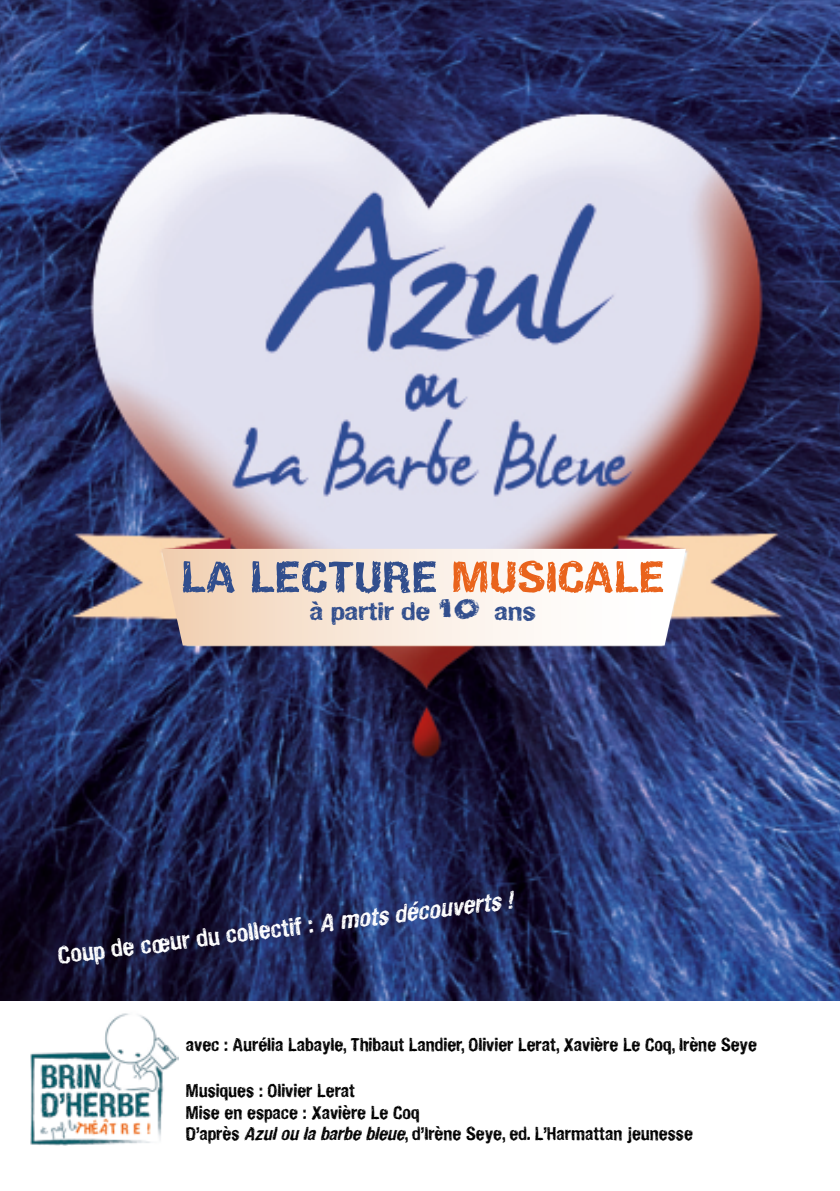
<style>
.page{position:relative;width:840px;height:1191px;background:#fff}
.page>*{position:absolute;margin:0;border:0;box-sizing:border-box;transform-origin:0 0}
.t1{font:42px "Hand Vetica";color:#314e8d;scale:1.25 1}
.t2{font:24px "Hand Vetica";color:#fff}
.t3{font:24px "Hand Vetica";letter-spacing:-.01em;color:#314e8d;scale:1.25 1}
.t4{font:18px/21.6px "Hand Vetica";color:#000}
.s1{color:#e9631c}
.s2{font-family:"Salvation"}
.s3{font-style:italic}
</style>
<div class="page">
<img style="left:0;top:0;width:839px;height:1000px">
<svg style="left:161px;top:549px;width:524px;height:96px"></svg>
<img style="left:31px;top:1013px;width:148px;height:132px">
<h1 class="t1" style="left:181px;top:540px;width:388px">LA LECTURE <span class="s1">MUSICALE</span></h1>
<h2 class="t3" style="left:309px;top:590px;width:183px">à partir de <span class="s2">10</span> ans</h2>
<h2 class="t2" style="left:55px;top:934px;width:459px;rotate:-7deg">Coup de cœur du collectif : <span class="s3">A mots découverts !</span></h2>
<p class="t4" style="left:186px;top:1031px;width:572px">avec : Aurélia Labayle, Thibaut Landier, Olivier Lerat, Xavière Le Coq, Irène Seye</p>
<p class="t4" style="left:186px;top:1077px;width:508px">Musiques : Olivier Lerat<br>Mise en espace : Xavière Le Coq<br>D’après <span class="s3">Azuloulabarbebleue</span>, d’Irène Seye, ed. L’Harmattan jeunesse</p>
</div>
